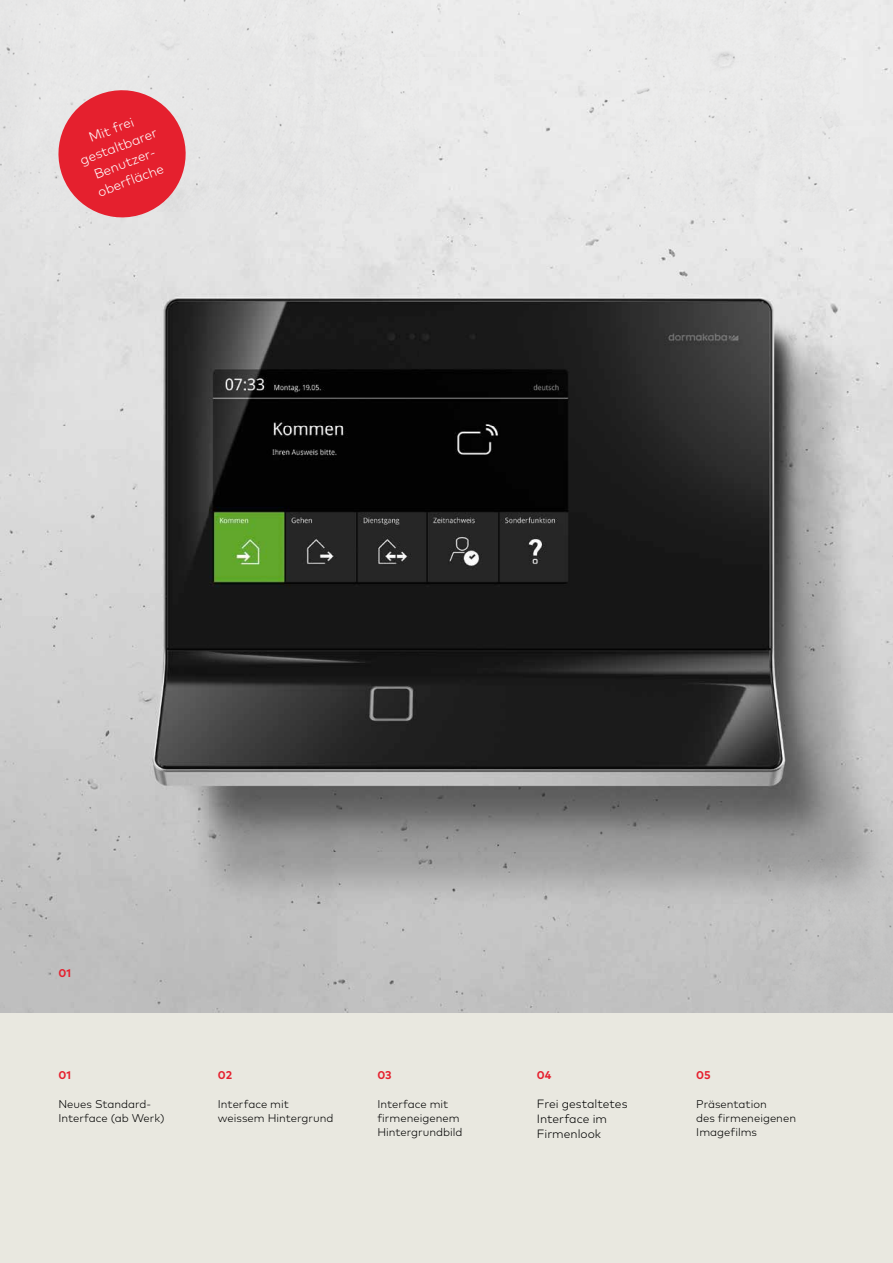
<style>
.page{position:relative;width:893px;height:1263px;background:#fff}
.page>*{position:absolute;margin:0;border:0;box-sizing:border-box;transform-origin:0 0}
.t1{font:300 13.5px/18px "Mark Pro";color:#fff;text-align:center}
.t2{font:300 12px/15px "Mark Pro";color:#000}
.t3{font:300 11.25px/14.2px "Mark Pro";color:#000}
.t4{font:700 11.25px "Mark Pro";color:#e5202e}
</style>
<div class="page">
<div style="left:0;top:1012px;width:893px;height:251px;background:#e9e8e0"></div>
<img style="left:0;top:0;width:893px;height:1012px">
<svg style="left:50px;top:82px;width:144px;height:144px;background:#e46c75"></svg>
<p class="t1" style="left:71px;top:134px;width:83px;rotate:-21deg">Mit frei gestaltbarer<br>Benutzer&shy;oberfläche</p>
<p class="t4" style="left:58px;top:964px;width:14px">01</p>
<p class="t4" style="left:58px;top:1066px;width:14px">01</p>
<p class="t3" style="left:58px;top:1095px;width:108px">Neues Standard-<br>Interface (ab Werk)</p>
<p class="t4" style="left:218px;top:1066px;width:16px">02</p>
<p class="t3" style="left:218px;top:1095px;width:117px">Interface mit weissem Hintergrund</p>
<p class="t4" style="left:377px;top:1066px;width:16px">03</p>
<p class="t3" style="left:377px;top:1095px;width:87px">Interface mit firmeneigenem<br>Hintergrundbild</p>
<p class="t4" style="left:537px;top:1066px;width:16px">04</p>
<p class="t2" style="left:537px;top:1096px;width:92px">Frei gestaltetes<br>Interface im<br>Firmenlook</p>
<p class="t4" style="left:696px;top:1066px;width:16px">05</p>
<p class="t3" style="left:696px;top:1095px;width:101px">Präsentation<br>des firmeneigenen<br>Imagefilms</p>
</div>
